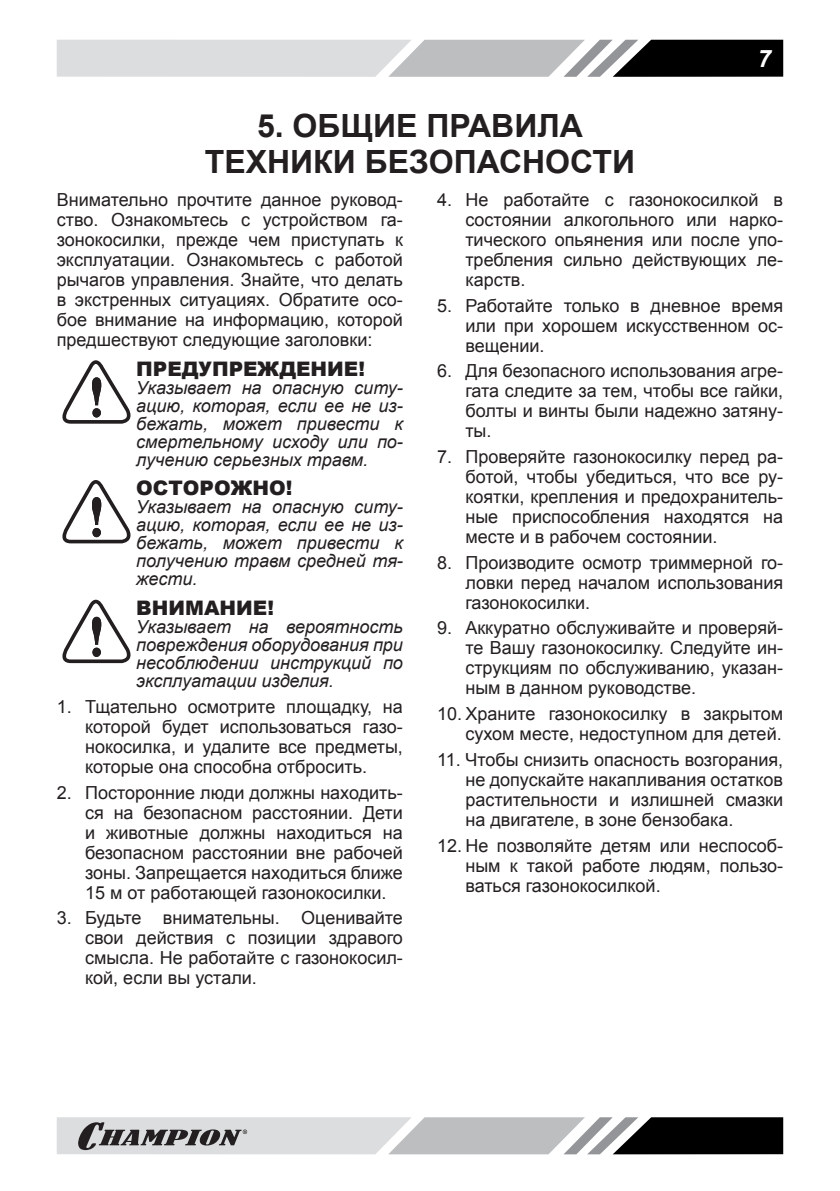
<style>
.page{position:relative;width:840px;height:1191px;background:#fff}
.page>*{position:absolute;margin:0;border:0;box-sizing:border-box;transform-origin:0 0}
.t1{font:700 32px/36px "Arial";color:#231f20;text-align:center}
.t2{font:italic 700 24px "Arial";color:#fff}
.t3{font:900 20px "Arial";color:#231f20}
.t4{font:18px/20px "Arial";color:#231f20;text-align:justify}
.t5{font:italic 18px/18px "Arial";color:#231f20;text-align:justify}
</style>
<div class="page">
<svg style="left:57px;top:40px;width:725px;height:37px;background:#a7a8a9"></svg>
<svg style="left:57px;top:1117px;width:725px;height:37px;background:#9c9d9e"></svg>
<svg style="left:62px;top:360px;width:69px;height:64px"></svg>
<svg style="left:62px;top:480px;width:69px;height:63px"></svg>
<svg style="left:62px;top:600px;width:69px;height:63px"></svg>
<h2 class="t2" style="left:757px;top:44px;width:15px">7</h2>
<h1 class="t1" style="left:205px;top:108px;width:431px">5. ОБЩИЕ ПРАВИЛА<br>ТЕХНИКИ БЕЗОПАСНОСТИ</h1>
<p class="t4" style="left:57px;top:190px;width:347px">Внимательно прочтите данное руковод&shy;ство. Ознакомьтесь с устройством га&shy;зонокосилки, прежде чем приступать к эксплуатации. Ознакомьтесь с работой рычагов управления. Знайте, что делать в экстренных ситуациях. Обратите осо&shy;бое внимание на информацию, которой предшествуют следующие заголовки:</p>
<p class="t3" style="left:136px;top:354px;width:230px">ПРЕДУПРЕЖДЕНИЕ!</p>
<p class="t5" style="left:136px;top:378px;width:268px">Указывает на опасную ситу&shy;ацию, которая, если ее не из&shy;бежать, может привести к смертельному исходу или по&shy;лучению серьезных травм.</p>
<p class="t3" style="left:136px;top:474px;width:158px">ОСТОРОЖНО!</p>
<p class="t5" style="left:136px;top:498px;width:268px">Указывает на опасную ситу&shy;ацию, которая, если ее не из&shy;бежать, может привести к получению травм средней тя&shy;жести.</p>
<p class="t3" style="left:136px;top:593px;width:139px">ВНИМАНИЕ!</p>
<p class="t5" style="left:136px;top:618px;width:268px">Указывает на вероятность повреждения оборудования при несоблюдении инструкций по эксплуатации изделия.</p>
<p class="t4" style="left:85px;top:696px;width:319px;text-indent:-28px">1. Тщательно осмотрите площадку, на которой будет использоваться газо&shy;нокосилка, и удалите все предметы, которые она способна отбросить.</p>
<p class="t4" style="left:85px;top:782px;width:319px;text-indent:-28px">2. Посторонние люди должны находить&shy;ся на безопасном расстоянии. Дети и животные должны находиться на безопасном расстоянии вне рабочей зоны. Запрещается находиться ближе 15 м от работающей газонокосилки.</p>
<p class="t4" style="left:85px;top:908px;width:319px;text-indent:-28px">3. Будьте внимательны. Оценивайте свои действия с позиции здравого смысла. Не работайте с газонокосил&shy;кой, если вы устали.</p>
<p class="t4" style="left:465px;top:190px;width:319px;text-indent:-28px">4. Не работайте с газонокосилкой в состоянии алкогольного или нарко&shy;тического опьянения или после упо&shy;требления сильно действующих ле&shy;карств.</p>
<p class="t4" style="left:465px;top:295px;width:319px;text-indent:-28px">5. Работайте только в дневное время или при хорошем искусственном ос&shy;вещении.</p>
<p class="t4" style="left:465px;top:361px;width:319px;text-indent:-28px">6. Для безопасного использования агре&shy;гата следите за тем, чтобы все гайки, болты и винты были надежно затяну&shy;ты.</p>
<p class="t4" style="left:465px;top:447px;width:319px;text-indent:-28px">7. Проверяйте газонокосилку перед ра&shy;ботой, чтобы убедиться, что все ру&shy;коятки, крепления и предохранитель&shy;ные приспособления находятся на месте и в рабочем состоянии.</p>
<p class="t4" style="left:465px;top:552px;width:319px;text-indent:-28px">8. Производите осмотр триммерной го&shy;ловки перед началом использования газонокосилки.</p>
<p class="t4" style="left:465px;top:618px;width:319px;text-indent:-28px">9. Аккуратно обслуживайте и проверяй&shy;те Вашу газонокосилку. Следуйте ин&shy;струкциям по обслуживанию, указан&shy;ным в данном руководстве.</p>
<p class="t4" style="left:437px;top:704px;width:347px;text-align:right">10. Храните газонокосилку в закрытом сухом месте, недоступном для детей.</p>
<p class="t4" style="left:465px;top:749px;width:319px;text-indent:-28px">11. Чтобы снизить опасность возгорания, не допускайте накапливания остатков растительности и излишней смазки на двигателе, в зоне бензобака.</p>
<p class="t4" style="left:465px;top:835px;width:319px;text-indent:-28px">12. Не позволяйте детям или неспособ&shy;ным к такой работе людям, пользо&shy;ваться газонокосилкой.</p>
</div>
